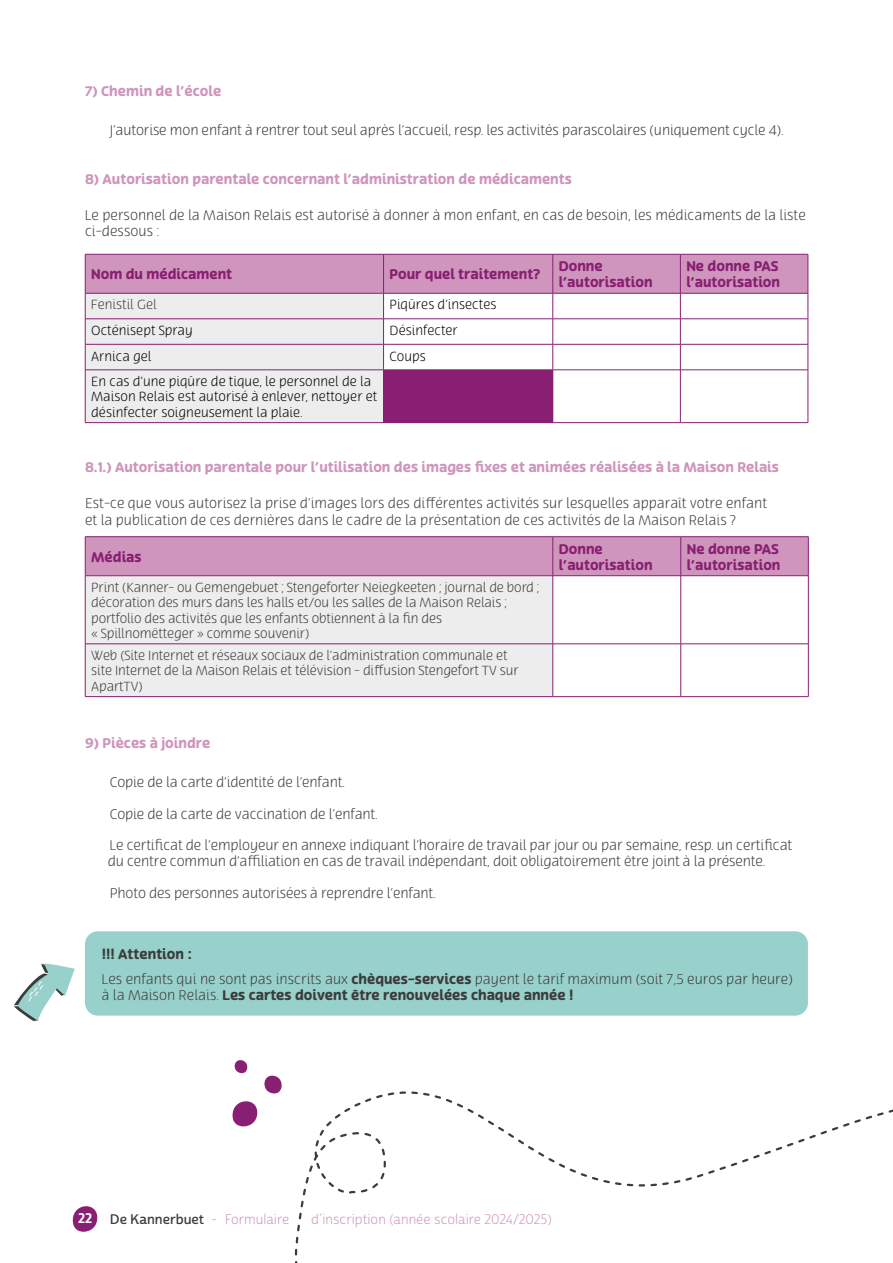
<style>
.page{position:relative;width:893px;height:1263px;background:#fff}
.page>*{position:absolute;margin:0;border:0;box-sizing:border-box;transform-origin:0 0}
.t1{font:300 13.5px/16.2px "Terfens";letter-spacing:-.01em;color:#3c3c3b}
.t2{font:700 13.5px "Terfens";color:#cf95bc}
.t3{font:700 13.5px/16.2px "Terfens";color:#881f72}
.t4{font:700 13.5px "Terfens";color:#3c3c3b}
.t5{font:13.5px "Cabrito Sans Nor Boo";color:#cf95bc}
.t6{font:13.5px "Cabrito Sans Nor Dem";color:#3c3c3b}
.t7{font:13.5px "Cabrito Sans Nor Bol";color:#fff}
.t8{font:300 12.75px/15.3px "Terfens";letter-spacing:-.01em;color:#3c3c3b}
.t9{font:300 12.75px/15.3px "Terfens";color:#000}
.s1{font-weight:700}
.s2{font-weight:300}
.s3{font-family:"Cabrito Sans Nor Boo";color:#cf95bc}
</style>
<div class="page">
<div style="left:73px;top:1206px;width:24px;height:26px;background:#881f72;border-radius:11px"></div>
<div style="left:85px;top:931px;width:723px;height:85px;background:#98d1cb;border-radius:13px"></div>
<svg style="left:85px;top:254px;width:724px;height:169px"></svg>
<hr style="left:85px;top:370px;width:299px;height:1px;background:#881f72">
<hr style="left:85px;top:370px;width:1px;height:52px;background:#881f72">
<hr style="left:384px;top:370px;width:169px;height:1px;background:#881f72">
<hr style="left:383px;top:370px;width:1px;height:52px;background:#881f72">
<hr style="left:553px;top:370px;width:127px;height:1px;background:#881f72">
<hr style="left:553px;top:370px;width:1px;height:52px;background:#881f72">
<hr style="left:680px;top:370px;width:128px;height:1px;background:#881f72">
<hr style="left:680px;top:370px;width:1px;height:52px;background:#881f72">
<hr style="left:808px;top:370px;width:1px;height:52px;background:#881f72">
<hr style="left:85px;top:422px;width:299px;height:1px;background:#881f72">
<hr style="left:384px;top:422px;width:169px;height:1px;background:#881f72">
<hr style="left:553px;top:422px;width:127px;height:1px;background:#881f72">
<hr style="left:680px;top:422px;width:128px;height:1px;background:#881f72">
<div style="left:86px;top:537px;width:722px;height:38px;background:#cf95bc"></div>
<div style="left:86px;top:576px;width:467px;height:120px;background:#ededed"></div>
<hr style="left:85px;top:536px;width:468px;height:1px;background:#881f72">
<hr style="left:85px;top:537px;width:1px;height:38px;background:#881f72">
<hr style="left:553px;top:536px;width:128px;height:1px;background:#881f72">
<hr style="left:553px;top:537px;width:1px;height:38px;background:#881f72">
<hr style="left:681px;top:536px;width:127px;height:1px;background:#881f72">
<hr style="left:680px;top:537px;width:1px;height:38px;background:#881f72">
<hr style="left:808px;top:537px;width:1px;height:38px;background:#881f72">
<hr style="left:85px;top:575px;width:468px;height:1px;background:#881f72">
<hr style="left:85px;top:576px;width:1px;height:68px;background:#881f72">
<hr style="left:553px;top:575px;width:128px;height:1px;background:#881f72">
<hr style="left:553px;top:576px;width:1px;height:68px;background:#881f72">
<hr style="left:681px;top:575px;width:127px;height:1px;background:#881f72">
<hr style="left:680px;top:576px;width:1px;height:68px;background:#881f72">
<hr style="left:808px;top:576px;width:1px;height:68px;background:#881f72">
<hr style="left:85px;top:643px;width:468px;height:1px;background:#881f72">
<hr style="left:85px;top:644px;width:1px;height:52px;background:#881f72">
<hr style="left:553px;top:643px;width:128px;height:1px;background:#881f72">
<hr style="left:553px;top:644px;width:1px;height:52px;background:#881f72">
<hr style="left:681px;top:643px;width:127px;height:1px;background:#881f72">
<hr style="left:680px;top:644px;width:1px;height:52px;background:#881f72">
<hr style="left:808px;top:644px;width:1px;height:52px;background:#881f72">
<hr style="left:85px;top:696px;width:468px;height:1px;background:#881f72">
<hr style="left:553px;top:696px;width:128px;height:1px;background:#881f72">
<hr style="left:681px;top:696px;width:127px;height:1px;background:#881f72">
<div style="left:233px;top:1101px;width:24px;height:25px;background:#881f72;border-radius:11px"></div>
<svg style="left:264px;top:1075px;width:18px;height:19px"></svg>
<svg style="left:234px;top:1060px;width:14px;height:14px"></svg>
<svg style="left:294px;top:1240px;width:2px;height:23px"></svg>
<svg style="left:296px;top:931px;width:597px;height:332px"></svg>
<svg style="left:13px;top:963px;width:62px;height:59px"></svg>
<p class="t2" style="left:85px;top:82px;width:138px">7) Chemin de l’école</p>
<p class="t1" style="left:110px;top:122px;width:675px">J’autorise mon enfant à rentrer tout seul après l’accueil, resp. les activités parascolaires (uniquement cycle 4).</p>
<p class="t2" style="left:85px;top:170px;width:488px">8) Autorisation parentale concernant l’administration de médicaments</p>
<p class="t1" style="left:85px;top:208px;width:722px">Le personnel de la Maison Relais est autorisé à donner à mon enfant, en cas de besoin, les médicaments de la liste ci-dessous :</p>
<p class="t3" style="left:91px;top:267px;width:143px">Nom du médicament</p>
<p class="t3" style="left:390px;top:267px;width:152px">Pour quel traitement?</p>
<p class="t3" style="left:559px;top:259px;width:95px">Donne l’autorisation</p>
<p class="t3" style="left:686px;top:259px;width:95px">Ne donne PAS l’autorisation</p>
<p class="t8" style="left:91px;top:297px;width:67px">Fenistil Gel</p>
<p class="t9" style="left:390px;top:297px;width:108px">Piqûres d’insectes</p>
<p class="t9" style="left:91px;top:323px;width:103px">Octénisept Spray</p>
<p class="t9" style="left:390px;top:323px;width:70px">Désinfecter</p>
<p class="t9" style="left:91px;top:348px;width:62px">Arnica gel</p>
<p class="t9" style="left:390px;top:348px;width:38px">Coups</p>
<p class="t9" style="left:91px;top:374px;width:288px">En cas d’une piqûre de tique, le personnel de la<br>Maison Relais est autorisé à enlever, nettoyer et désinfecter soigneusement la plaie.</p>
<p class="t2" style="left:85px;top:458px;width:695px">8.1.) Autorisation parentale pour l’utilisation des images fixes et animées réalisées à la Maison Relais</p>
<p class="t1" style="left:85px;top:496px;width:684px">Est-ce que vous autorisez la prise d’images lors des différentes activités sur lesquelles apparaît votre enfant et la publication de ces dernières dans le cadre de la présentation de ces activités de la Maison Relais ?</p>
<p class="t3" style="left:91px;top:549px;width:52px">Médias</p>
<p class="t3" style="left:559px;top:541px;width:95px">Donne l’autorisation</p>
<p class="t3" style="left:687px;top:541px;width:95px">Ne donne PAS l’autorisation</p>
<p class="t8" style="left:91px;top:580px;width:450px">Print (Kanner- ou Gemengebuet ; Stengeforter Neiegkeeten ; journal de bord ; décoration des murs dans les halls et/ou les salles de la Maison Relais ; portfolio des activités que les enfants obtiennent à la fin des<br>« Spillnomëtteger » comme souvenir)</p>
<p class="t8" style="left:91px;top:648px;width:429px">Web (Site Internet et réseaux sociaux de l’administration communale et site Internet de la Maison Relais et télévision - diffusion Stengefort TV sur<br>ApartTV)</p>
<p class="t2" style="left:85px;top:734px;width:127px">9) Pièces à joindre</p>
<p class="t1" style="left:110px;top:774px;width:237px">Copie de la carte d’identité de l’enfant.</p>
<p class="t1" style="left:110px;top:806px;width:270px">Copie de la carte de vaccination de l’enfant.</p>
<p class="t1" style="left:108px;top:837px;width:686px">Le certificat de l’employeur en annexe indiquant l’horaire de travail par jour ou par semaine, resp. un certificat du centre commun d’affiliation en cas de travail indépendant, doit obligatoirement être joint à la présente.</p>
<p class="t1" style="left:110px;top:885px;width:328px">Photo des personnes autorisées à reprendre l’enfant.</p>
<p class="t1" style="left:102px;top:942px;width:692px;line-height:24.8px"><span class="s1">!!! Attention :<br></span>Les enfants qui ne sont pas inscrits aux <span class="s1">chèques-services</span> payent le tarif maximum (soit 7,5 euros par heure)</p>
<p class="t4" style="left:102px;top:986px;width:473px"><span class="s2">à la Maison Relais.</span> Les cartes doivent être renouvelées chaque année !</p>
<p class="t7" style="left:78px;top:1210px;width:16px">22</p>
<p class="t6" style="left:110px;top:1211px;width:181px">De Kannerbuet <span class="s3">- Formulaire</span></p>
<p class="t5" style="left:311px;top:1211px;width:242px">d’inscription (année scolaire 2024/2025)</p>
</div>
